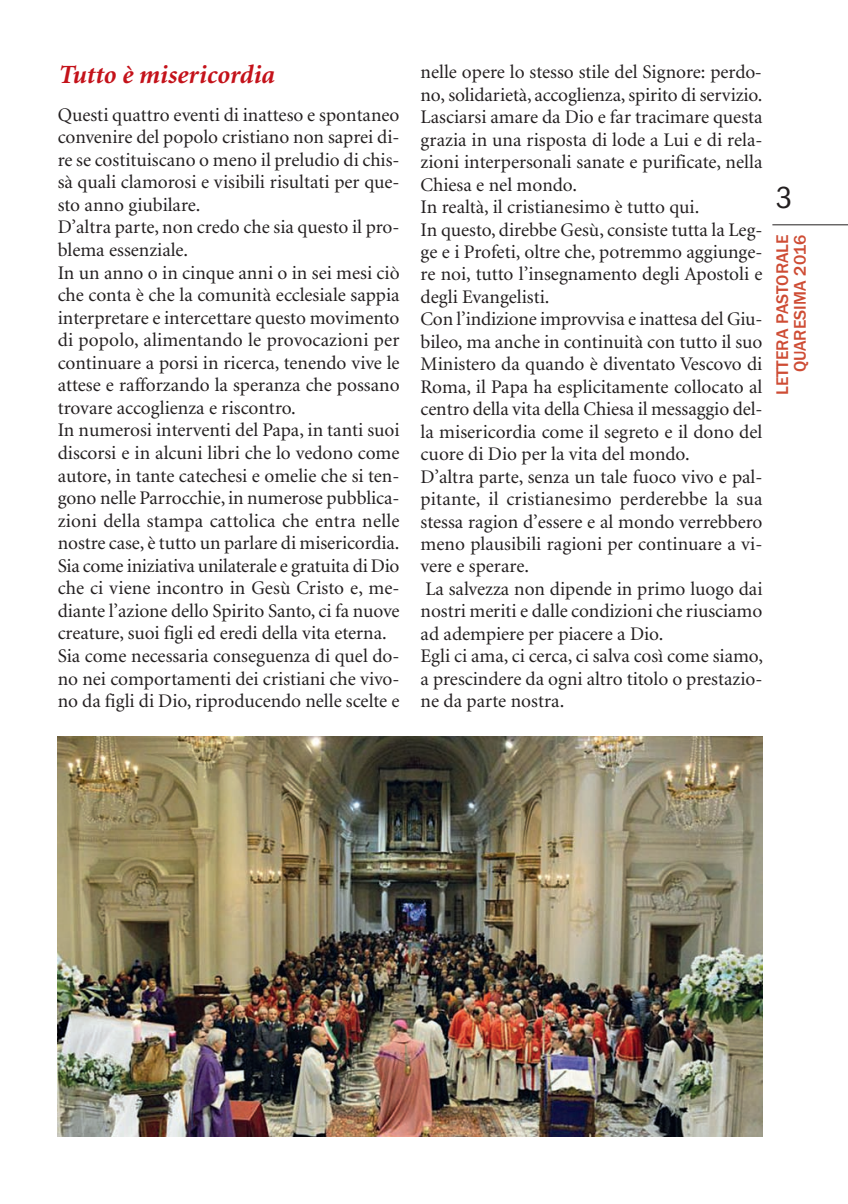
<style>
.page{position:relative;width:848px;height:1204px;background:#fff}
.page>*{position:absolute;margin:0;border:0;box-sizing:border-box;transform-origin:0 0}
.t1{font:condensed 31.5px "Franklin Gothic";color:#231f20}
.t2{font:italic 700 26.25px "Minion";color:#c4121a}
.t3{font:19.25px/22.4px "Minion";color:#231f20}
.t4{font:500 17.5px/17.5px "Franklin Gothic";color:#ce4c34;text-align:right}
</style>
<div class="page">
<hr style="left:772px;top:224px;width:76px;height:1px;background:#231f20">
<img style="left:58px;top:736px;width:704px;height:400px">
<h2 class="t2" style="left:58px;top:64px;width:218px">Tutto è misericordia</h2>
<p class="t3" style="left:58px;top:105px;width:343px">Questi quattro eventi di inatteso e spontaneo convenire del popolo cristiano non saprei di&shy;re se costituiscano o meno il preludio di chis&shy;sà quali clamorosi e visibili risultati per que&shy;sto anno giubilare.<br>D’altra parte, non credo che sia questo il pro&shy;blema essenziale.<br>In un anno o in cinque anni o in sei mesi ciò che conta è che la comunità ecclesiale sappia interpretare e intercettare questo movimento di popolo, alimentando le provocazioni per continuare a porsi in ricerca, tenendo vive le attese e rafforzando la speranza che possano trovare accoglienza e riscontro.<br>In numerosi interventi del Papa, in tanti suoi discorsi e in alcuni libri che lo vedono come autore, in tante catechesi e omelie che si ten&shy;gono nelle Parrocchie, in numerose pubblica&shy;zioni della stampa cattolica che entra nelle nostre case, è tutto un parlare di misericordia.<br>Sia come iniziativa unilaterale e gratuita di Dio che ci viene incontro in Gesù Cristo e, me&shy;diante l’azione dello Spirito Santo, ci fa nuove creature, suoi figli ed eredi della vita eterna.<br>Sia come necessaria conseguenza di quel do&shy;no nei comportamenti dei cristiani che vivo&shy;no da figli di Dio, riproducendo nelle scelte e</p>
<p class="t3" style="left:420px;top:62px;width:344px">nelle opere lo stesso stile del Signore: perdo&shy;no, solidarietà, accoglienza, spirito di servizio.<br>Lasciarsi amare da Dio e far tracimare questa grazia in una risposta di lode a Lui e di rela&shy;zioni interpersonali sanate e purificate, nella Chiesa e nel mondo.<br>In realtà, il cristianesimo è tutto qui.<br>In questo, direbbe Gesù, consiste tutta la Leg&shy;ge e i Profeti, oltre che, potremmo aggiunge&shy;re noi, tutto l’insegnamento degli Apostoli e degli Evangelisti.<br>Con l’indizione improvvisa e inattesa del Giu&shy;bileo, ma anche in continuità con tutto il suo Ministero da quando è diventato Vescovo di Roma, il Papa ha esplicitamente collocato al centro della vita della Chiesa il messaggio del&shy;la misericordia come il segreto e il dono del cuore di Dio per la vita del mondo.<br>D’altra parte, senza un tale fuoco vivo e pal&shy;pitante, il cristianesimo perderebbe la sua stessa ragion d’essere e al mondo verrebbero meno plausibili ragioni per continuare a vi&shy;vere e sperare.<br>La salvezza non dipende in primo luogo dai nostri meriti e dalle condizioni che riusciamo ad adempiere per piacere a Dio.<br>Egli ci ama, ci cerca, ci salva così come siamo, a prescindere da ogni altro titolo o prestazio&shy;ne da parte nostra.</p>
<h1 class="t1" style="left:776px;top:187px;width:18px">3</h1>
<p class="t4" style="left:775px;top:395px;width:162px;rotate:-90deg">LETTERA PASTORALE<br>QUARESIMA 2016</p>
</div>
